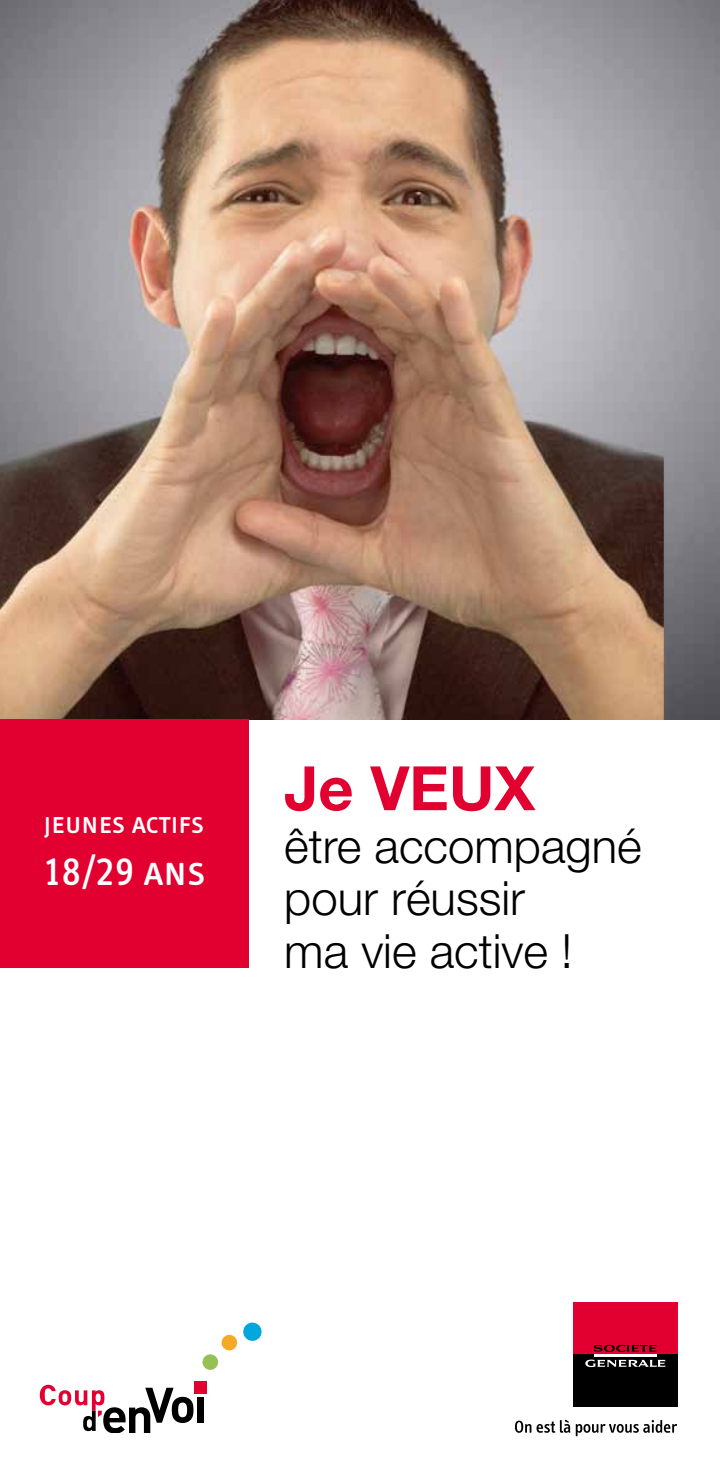
<style>
.page{position:relative;width:720px;height:1474px;background:#fff}
.page>*{position:absolute;margin:0;border:0;box-sizing:border-box;transform-origin:0 0}
.t1{font:700 61.25px "Helvetica Neue LT";color:#e20030}
.t2{font:300 47.25px/52.5px "Helvetica Neue LT";color:#000}
.t3{font:43.75px "Info Text Book Caps";letter-spacing:-.005em;color:#fff}
.t4{font:31.5px "Info Text Book Caps";color:#fff}
</style>
<div class="page">
<img style="left:0;top:0;width:719px;height:719px">
<div style="left:0;top:719px;width:248px;height:248px;background:#e20030"></div>
<div style="left:572px;top:1302px;width:105px;height:52px;background:#e20030"></div>
<div style="left:572px;top:1354px;width:105px;height:52px;background:#000"></div>
<svg style="left:593px;top:1344px;width:63px;height:7px"></svg>
<svg style="left:585px;top:1359px;width:80px;height:7px"></svg>
<hr style="left:593px;top:1354px;width:63px;height:2px;background:#fff">
<svg style="left:514px;top:1419px;width:162px;height:17px"></svg>
<svg style="left:40px;top:1384px;width:153px;height:48px"></svg>
<div style="left:194px;top:1381px;width:12px;height:12px;background:#e20030"></div>
<div style="left:197px;top:1397px;width:6px;height:25px;background:#000"></div>
<svg style="left:202px;top:1322px;width:59px;height:48px"></svg>
<p class="t4" style="left:44px;top:804px;width:161px">jeunes actifs</p>
<p class="t3" style="left:43px;top:845px;width:164px">18/29 ans</p>
<p class="t1" style="left:284px;top:750px;width:252px">Je VEUX</p>
<p class="t2" style="left:284px;top:818px;width:359px">être accompagné pour réussir<br>ma vie active !</p>
</div>
